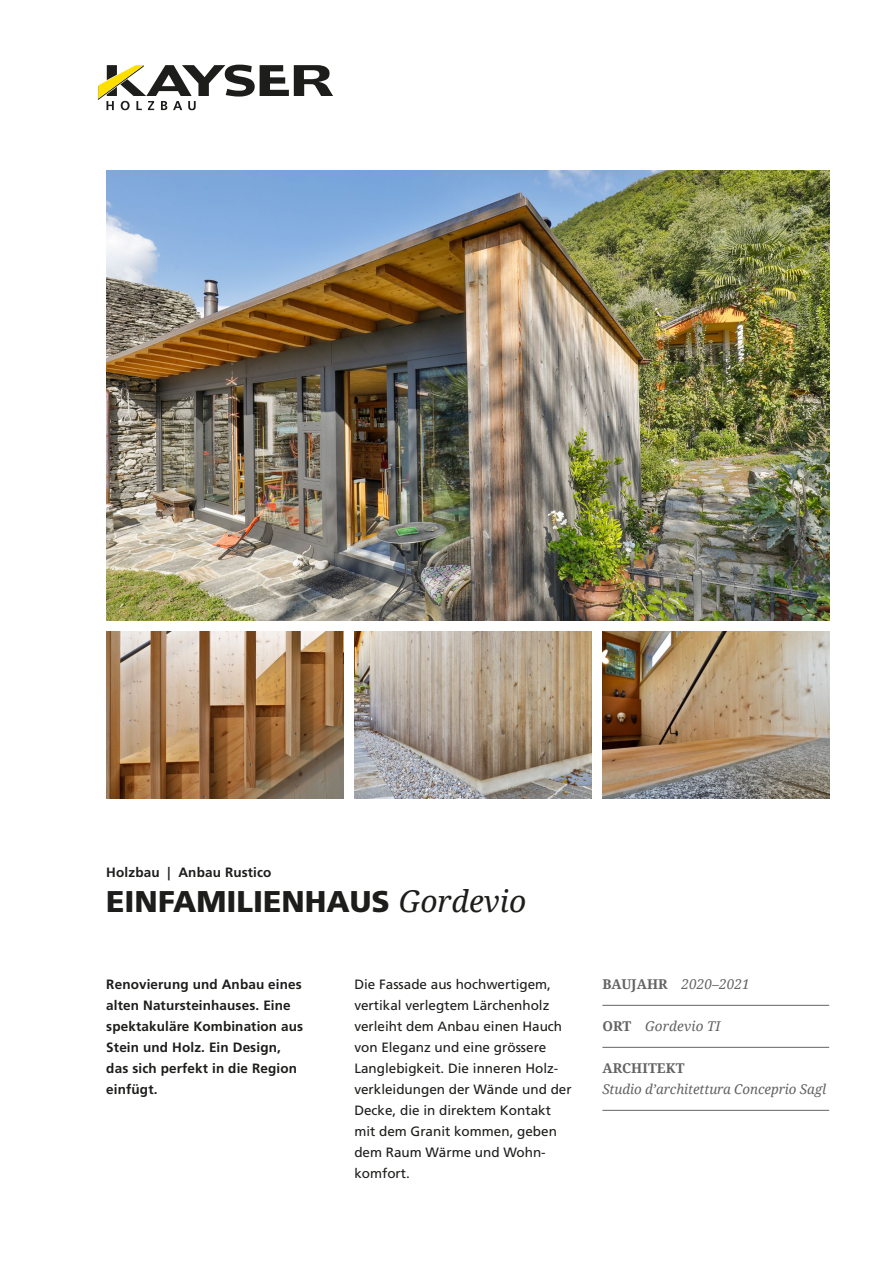
<style>
.page{position:relative;width:893px;height:1263px;background:#fff}
.page>*{position:absolute;margin:0;border:0;box-sizing:border-box;transform-origin:0 0}
.t1{font:900 30px "Frutiger LT Std";color:#1d1d1b}
.t2{font:13.5px/21px "Frutiger LT Std";color:#1d1d1b}
.t3{font:700 13.5px/21px "Frutiger LT Std";letter-spacing:.01em;color:#1d1d1b}
.t4{font:italic 13.5px "Droid Serif";letter-spacing:-.005em;color:#646363}
.t5{font:700 13.5px "Droid Serif";letter-spacing:.01em;color:#646363}
.s1{font-family:"Droid Serif";font-weight:400;font-style:italic}
.s2{font-weight:700;font-style:normal}
</style>
<div class="page">
<svg style="left:98px;top:65px;width:235px;height:45px"></svg>
<hr style="left:602px;top:1005px;width:227px;height:1px;background:#646363">
<hr style="left:602px;top:1047px;width:227px;height:1px;background:#646363">
<hr style="left:602px;top:1110px;width:227px;height:1px;background:#646363">
<img style="left:602px;top:631px;width:227px;height:168px">
<img style="left:354px;top:631px;width:238px;height:168px">
<img style="left:106px;top:631px;width:238px;height:168px">
<img style="left:106px;top:170px;width:723px;height:451px">
<p class="t3" style="left:106px;top:861px;width:167px">Holzbau | Anbau Rustico</p>
<h1 class="t1" style="left:106px;top:883px;width:421px">EINFAMILIENHAUS <span class="s1">Gordevio</span></h1>
<p class="t3" style="left:106px;top:974px;width:198px">Renovierung und Anbau eines alten Natursteinhauses. Eine spektakuläre Kombination aus<br>Stein und Holz. Ein Design, das sich perfekt in die Region einfügt.</p>
<p class="t2" style="left:354px;top:974px;width:219px">Die Fassade aus hochwertigem, vertikal verlegtem Lärchenholz verleiht dem Anbau einen Hauch von Eleganz und eine grössere<br>Langlebigkeit. Die inneren Holz&shy;verkleidungen der Wände und der<br>Decke, die in direktem Kontakt mit dem Granit kommen, geben dem Raum Wärme und Wohn&shy;komfort.</p>
<p class="t4" style="left:602px;top:975px;width:149px"><span class="s2">BAUJAHR</span> 2020–2021</p>
<p class="t4" style="left:602px;top:1017px;width:120px"><span class="s2">ORT</span> Gordevio TI</p>
<p class="t5" style="left:602px;top:1059px;width:84px">ARCHITEKT</p>
<p class="t4" style="left:602px;top:1080px;width:225px">Studio d’architettura Conceprio Sagl</p>
</div>
